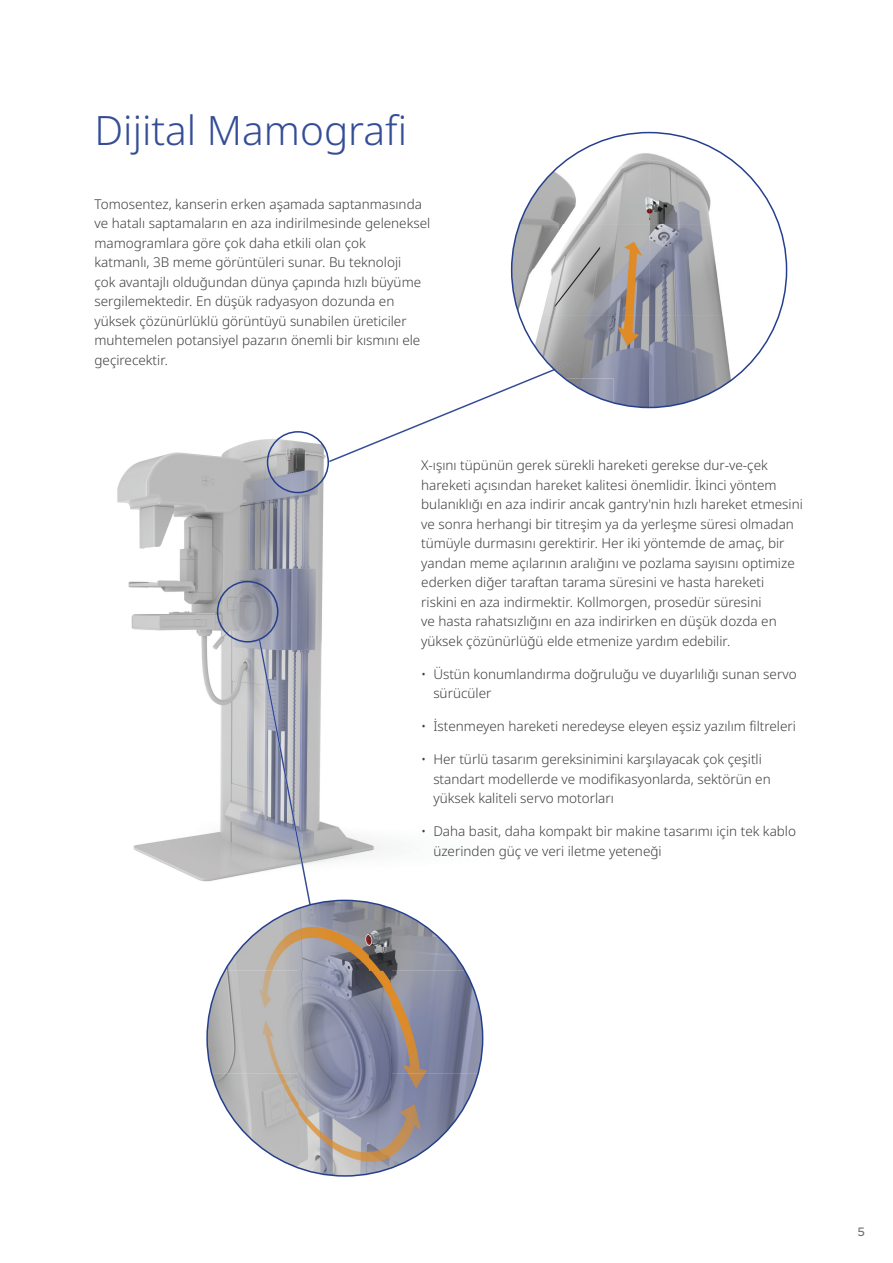
<style>
.page{position:relative;width:893px;height:1263px;background:#fff}
.page>*{position:absolute;margin:0;border:0;box-sizing:border-box;transform-origin:0 0}
.t1{font:300 40.5px "Noto Sans";color:#354d96}
.t2{font:300 13.5px/19.5px "Noto Sans";color:#3e3e3f}
.t3{font:500 12px "Red Hat Display";color:#6c6d70}
</style>
<div class="page">
<img style="left:117px;top:431px;width:349px;height:540px">
<div style="left:217px;top:581px;width:61px;height:61px;border:2px solid #253f8e;border-radius:50%"></div>
<div style="left:267px;top:431px;width:62px;height:62px;border:2px solid #253f8e;border-radius:50%"></div>
<svg style="left:329px;top:383px;width:190px;height:79px"></svg>
<img style="left:519px;top:133px;width:260px;height:91px">
<img style="left:512px;top:224px;width:275px;height:92px">
<img style="left:519px;top:316px;width:260px;height:91px">
<img style="left:565px;top:379px;width:49px;height:24px">
<img style="left:554px;top:363px;width:16px;height:7px">
<svg style="left:259px;top:638px;width:54px;height:262px;background:#afb2bd"></svg>
<img style="left:207px;top:971px;width:276px;height:102px">
<img style="left:212px;top:1073px;width:87px;height:95px">
<img style="left:299px;top:1073px;width:92px;height:103px">
<img style="left:391px;top:1073px;width:87px;height:95px">
<img style="left:225px;top:900px;width:144px;height:71px">
<img style="left:369px;top:902px;width:96px;height:69px">
<img style="left:309px;top:905px;width:4px;height:14px">
<h1 class="t1" style="left:94px;top:101px;width:314px">Dijital Mamografi</h1>
<p class="t2" style="left:94px;top:195px;width:337px">Tomosentez, kanserin erken aşamada saptanmasında ve hatalı saptamaların en aza indirilmesinde geleneksel mamogramlara göre çok daha etkili olan çok<br>katmanlı, 3B meme görüntüleri sunar. Bu teknoloji<br>çok avantajlı olduğundan dünya çapında hızlı büyüme sergilemektedir. En düşük radyasyon dozunda en yüksek çözünürlüklü görüntüyü sunabilen üreticiler muhtemelen potansiyel pazarın önemli bir kısmını ele geçirecektir.</p>
<p class="t2" style="left:421px;top:456px;width:383px">X-ışını tüpünün gerek sürekli hareketi gerekse dur-ve-çek hareketi açısından hareket kalitesi önemlidir. İkinci yöntem bulanıklığı en aza indirir ancak gantry'nin hızlı hareket etmesini ve sonra herhangi bir titreşim ya da yerleşme süresi olmadan tümüyle durmasını gerektirir. Her iki yöntemde de amaç, bir yandan meme açılarının aralığını ve pozlama sayısını optimize ederken diğer taraftan tarama süresini ve hasta hareketi riskini en aza indirmektir. Kollmorgen, prosedür süresini<br>ve hasta rahatsızlığını en aza indirirken en düşük dozda en yüksek çözünürlüğü elde etmenize yardım edebilir.</p>
<p class="t2" style="left:433px;top:664px;width:365px;text-indent:-12px">• Üstün konumlandırma doğruluğu ve duyarlılığı sunan servo sürücüler</p>
<p class="t2" style="left:421px;top:717px;width:376px">• İstenmeyen hareketi neredeyse eleyen eşsiz yazılım filtreleri</p>
<p class="t2" style="left:433px;top:750px;width:339px;text-indent:-12px">• Her türlü tasarım gereksinimini karşılayacak çok çeşitli standart modellerde ve modifikasyonlarda, sektörün en yüksek kaliteli servo motorları</p>
<p class="t2" style="left:433px;top:822px;width:364px;text-indent:-12px">• Daha basit, daha kompakt bir makine tasarımı için tek kablo üzerinden güç ve veri iletme yeteneği</p>
<p class="t3" style="left:858px;top:1224px;width:8px">5</p>
</div>
